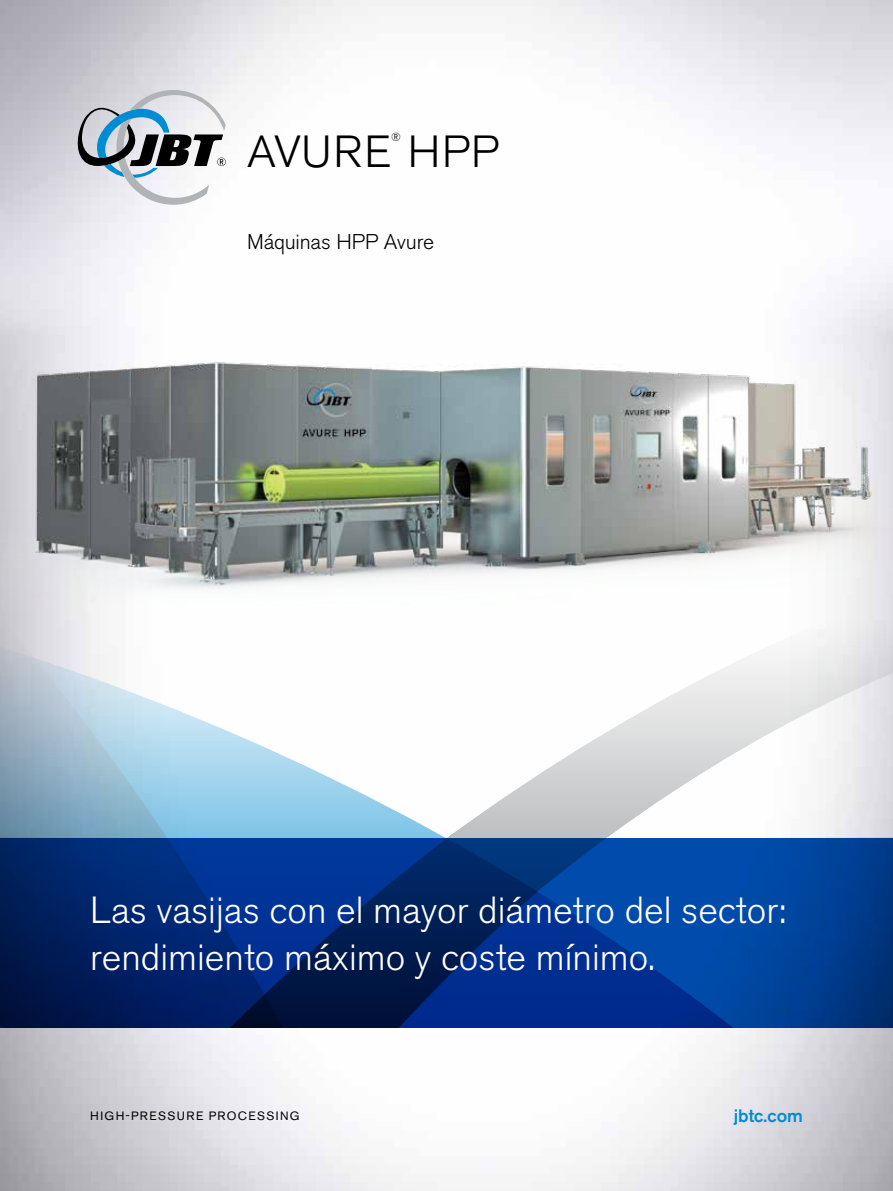
<style>
.page{position:relative;width:893px;height:1191px;background:#fff}
.page>*{position:absolute;margin:0;border:0;box-sizing:border-box;transform-origin:0 0}
.t1{font:300 44.7px "Akzidenz Grotesk Pro";letter-spacing:.03em;color:#000}
.t2{font:300 37.5px/46.5px "Akzidenz Grotesk Pro";color:#fff}
.t3{font:300 21.15px "Akzidenz Grotesk Pro";letter-spacing:-.005em;color:#000}
.t4{font:500 18px "Akzidenz Grotesk Pro";color:#008cd2}
.t5{font:12px "Akzidenz Grotesk Pro";letter-spacing:.11em;color:#000}
.t6{font:300 11.7px "Akzidenz Grotesk Pro";color:#000}
</style>
<div class="page">
<img style="left:0;top:0;width:893px;height:1191px">
<svg style="left:0;top:682px;width:893px;height:156px"></svg>
<svg style="left:0;top:838px;width:893px;height:189px;background:#002f7f"></svg>
<img style="left:0;top:277px;width:893px;height:405px">
<svg style="left:78px;top:90px;width:148px;height:115px"></svg>
<p class="t6" style="left:391px;top:129px;width:11px">®</p>
<p class="t1" style="left:247px;top:122px;width:253px">AVURE HPP</p>
<p class="t3" style="left:247px;top:228px;width:189px">Máquinas HPP Avure</p>
<p class="t2" style="left:90px;top:887px;width:697px">Las vasijas con el mayor diámetro del sector: rendimiento máximo y coste mínimo.</p>
<p class="t5" style="left:90px;top:1107px;width:211px">HIGH-PRESSURE PROCESSING</p>
<p class="t4" style="left:734px;top:1104px;width:71px">jbtc.com</p>
</div>
